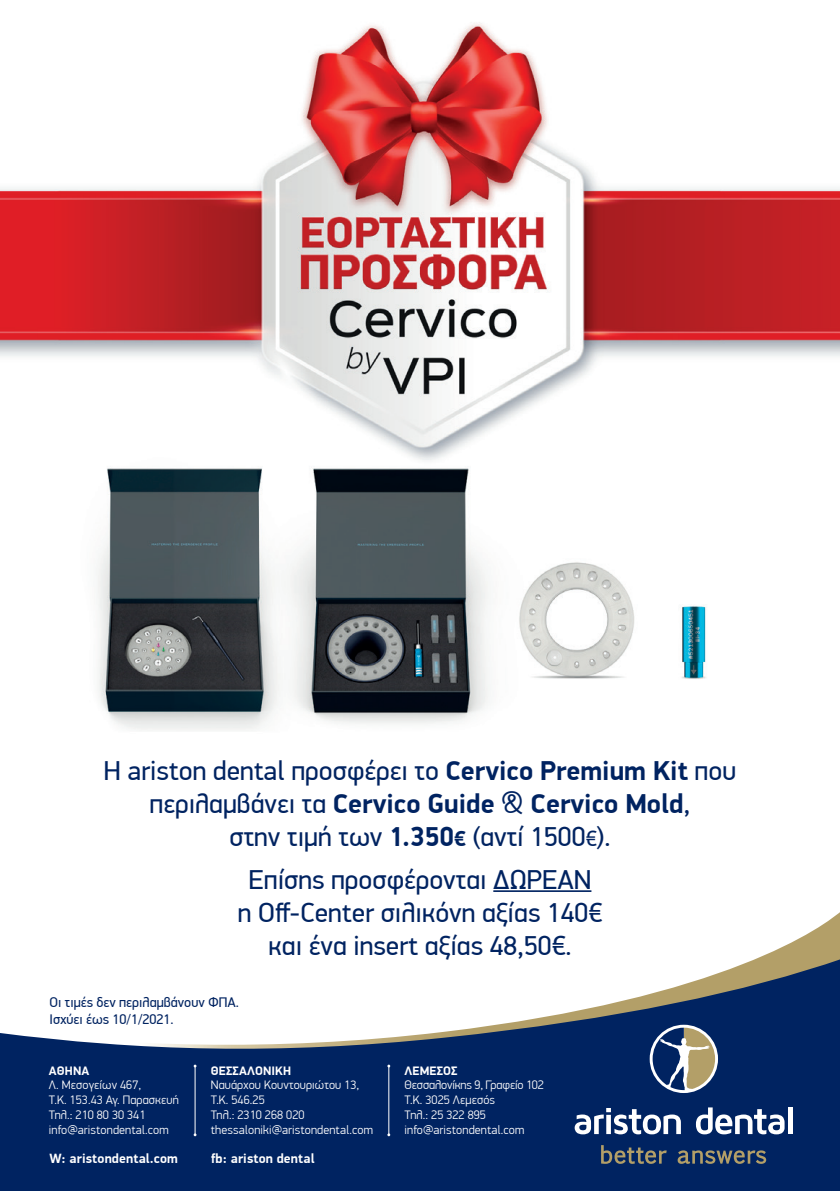
<style>
.page{position:relative;width:840px;height:1191px;background:#fff}
.page>*{position:absolute;margin:0;border:0;box-sizing:border-box;transform-origin:0 0}
.t1{font:27.4px/33px "PF Din Display Pro";color:#002361;text-align:center}
.t2{font:14px/16.8px "PF Din Display Pro";color:#002361}
.t3{font:700 13.4px "PF Din Display Pro";letter-spacing:.01em;color:#fff}
.t4{font:300 12.4px/14.8px "PF Din Display Pro";letter-spacing:.01em;color:#fff}
.t5{font:700 12.4px "PF Din Display Pro";letter-spacing:.01em;color:#fff}
.s1{font-weight:700}
.s2{font-weight:700;font-size:22px}
.s3{font-size:22px}
</style>
<div class="page">
<hr style="left:493px;top:890px;width:98px;height:2px;background:#002361">
<img style="left:0;top:22px;width:839px;height:708px">
<svg style="left:758px;top:913px;width:81px;height:45px"></svg>
<svg style="left:0;top:958px;width:839px;height:233px;fill:#002361"></svg>
<svg style="left:649px;top:1024px;width:68px;height:69px"></svg>
<svg style="left:652px;top:1027px;width:62px;height:63px"></svg>
<svg style="left:574px;top:1108px;width:106px;height:26px"></svg>
<svg style="left:695px;top:1107px;width:89px;height:27px"></svg>
<div style="left:787px;top:1107px;width:5px;height:27px;background:#fff"></div>
<svg style="left:600px;top:1145px;width:66px;height:18px"></svg>
<svg style="left:677px;top:1150px;width:88px;height:13px"></svg>
<hr style="left:195px;top:1066px;width:1px;height:68px;background:#fff">
<hr style="left:388px;top:1066px;width:1px;height:68px;background:#fff">
<h1 class="t1" style="left:104px;top:754px;width:633px">Η ariston dental προσφέρει το <span class="s1">Cervico Premium Kit</span> που περιλαμβάνει τα <span class="s1">Cervico Guide</span> &amp; <span class="s1">Cervico Mold</span>,<br>στην τιμή των <span class="s1">1.350</span><span class="s2">€</span> (αντί 1500<span class="s3">€</span>).</h1>
<h1 class="t1" style="left:238px;top:863px;width:365px">Επίσης προσφέρονται ΔΩΡΕΆΝ<br>η Off-Center σιλικόνη αξίας 140€ και ένα insert αξίας 48,50€.</h1>
<p class="t2" style="left:50px;top:994px;width:191px">Οι τιμές δεν περιλαμβάνουν ΦΠΑ.<br>Ισχύει έως 10/1/2021.</p>
<p class="t5" style="left:49px;top:1062px;width:42px">ΑΘΗΝΑ</p>
<p class="t4" style="left:49px;top:1078px;width:131px">Λ. Μεσογείων 467,<br>Τ.Κ. 153.43 Αγ. Παρασκευή<br>Τηλ.: 210 80 30 341 info@aristondental.com</p>
<p class="t5" style="left:211px;top:1062px;width:82px">ΘΕΣΣΑΛΟΝΙΚΗ</p>
<p class="t4" style="left:211px;top:1078px;width:163px">Ναυάρχου Κουντουριώτου 13,<br>Τ.Κ. 546.25<br>Τηλ.: 2310 268 020 thessaloniki@aristondental.com</p>
<p class="t3" style="left:50px;top:1150px;width:130px">W: aristondental.com</p>
<p class="t3" style="left:211px;top:1150px;width:105px">fb: ariston dental</p>
<p class="t5" style="left:404px;top:1062px;width:55px">ΛΕΜΕΣΟΣ</p>
<p class="t4" style="left:404px;top:1078px;width:141px">Θεσσαλονίκης 9, Γραφείο 102<br>T.K. 3025 Λεμεσός<br>Τηλ.: 25 322 895 info@aristondental.com</p>
</div>
